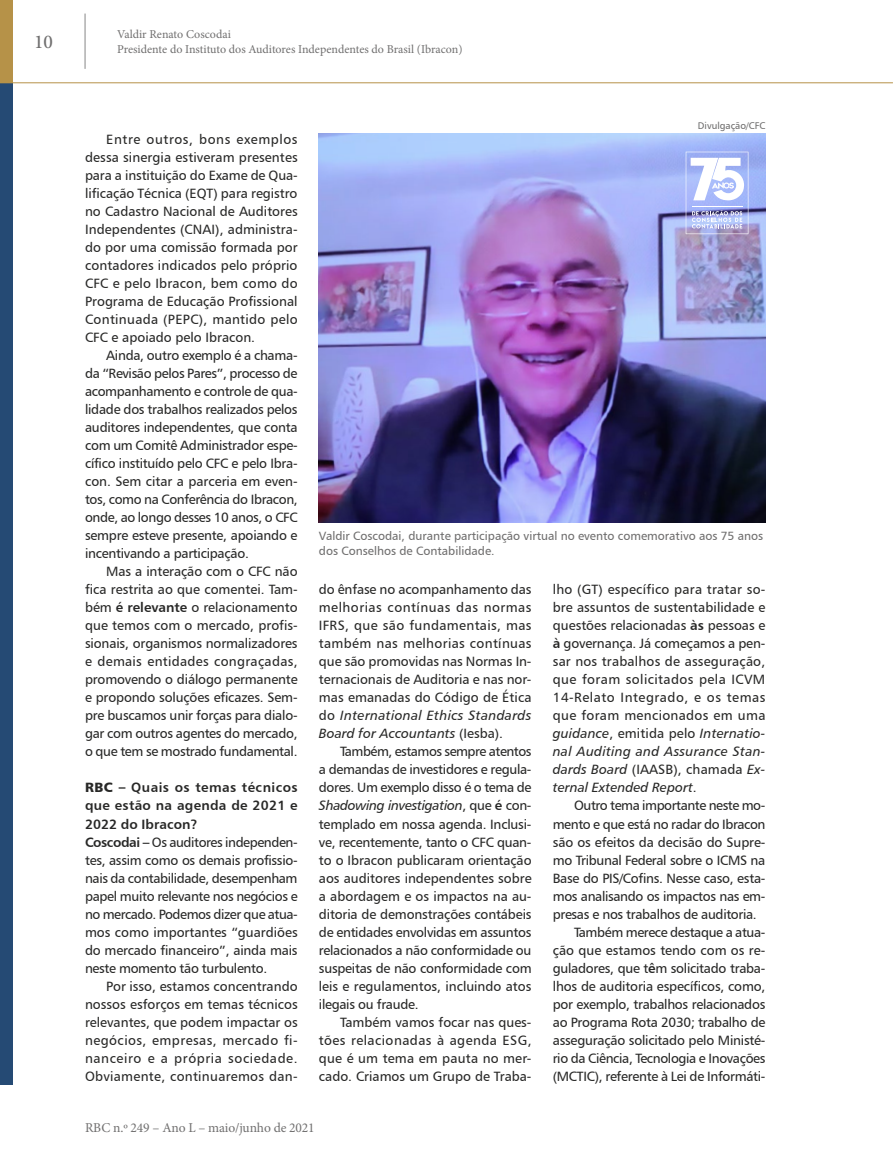
<style>
.page{position:relative;width:893px;height:1170px;background:#fff}
.page>*{position:absolute;margin:0;border:0;box-sizing:border-box;transform-origin:0 0}
.t1{font:500 19.5px "Minion Pro";color:#706f6f}
.ARTIGO_texto{font:13.5px/18px "Humanist 777 BT Roman B";color:#282827;text-align:justify}
.ENTRE_pong{font:13.5px/18px "Humanist 777 BT Roman B";letter-spacing:-.025em;color:#282827;text-align:justify}
.ENTRE_ping{font:13.5px/18px "Humanist 777 BT Bold B";letter-spacing:.02em;color:#282827;text-align:justify}
.t2{font:13.5px "Minion Pro";letter-spacing:-.01em;color:#706f6f}
.FOTO_legenda{font:12px/15px "Humanist 777 BT Roman B";color:#706f6f}
.t3{font:12px/15px "Minion Pro";color:#706f6f}
.FOTO_credito{font:9.75px "Humanist 777 BT Roman B";color:#706f6f}
.s1{font-family:"Humanist 777 BT Bold B"}
.s2{font-family:"Humanist 777 BT Black B"}
.s3{font-family:"Humanist 777 BT Italic B"}
</style>
<div class="page">
<div style="left:0;top:82px;width:13px;height:1002px;background:#254a74"></div>
<div style="left:0;top:0;width:13px;height:82px;background:#b69248"></div>
<hr style="left:85px;top:14px;width:1px;height:55px;background:#878787">
<hr style="left:0;top:82px;width:893px;height:1px;background:#b69248">
<img style="left:319px;top:134px;width:447px;height:388px">
<svg style="left:686px;top:152px;width:62px;height:82px"></svg>
<h1 class="t1" style="left:34px;top:29px;width:20px">10</h1>
<p class="t3" style="left:117px;top:27px;width:347px">Valdir Renato Coscodai<br>Presidente do Instituto dos Auditores Independentes do Brasil (Ibracon)</p>
<p class="FOTO_credito" style="left:698px;top:119px;width:69px">Divulgação/CFC</p>
<p class="ARTIGO_texto" style="left:85px;top:130px;width:214px;text-indent:21px">Entre outros, bons exemplos dessa sinergia estiveram presentes para a instituição do Exame de Qua&shy;lificação Técnica (EQT) para registro no Cadastro Nacional de Auditores Independentes (CNAI), administra&shy;do por uma comissão formada por contadores indicados pelo próprio CFC e pelo Ibracon, bem como do Programa de Educação Profissional Continuada (PEPC), mantido pelo CFC e apoiado pelo Ibracon.</p>
<p class="ARTIGO_texto" style="left:85px;top:346px;width:214px;text-indent:21px">Ainda, outro exemplo é a chama&shy;da “Revisão pelos Pares”, processo de acompanhamento e controle de qua&shy;lidade dos trabalhos realizados pelos auditores independentes, que conta com um Comitê Administrador espe&shy;cífico instituído pelo CFC e pelo Ibra&shy;con. Sem citar a parceria em even&shy;tos, como na Conferência do Ibracon, onde, ao longo desses 10 anos, o CFC sempre esteve presente, apoiando e incentivando a participação.</p>
<p class="ARTIGO_texto" style="left:85px;top:562px;width:214px;text-indent:21px">Mas a interação com o CFC não fica restrita ao que comentei. Tam&shy;bém <span class="s1">é relevante</span> o relacionamento que temos com o mercado, profis&shy;sionais, organismos normalizadores e demais entidades congraçadas, promovendo o diálogo permanente e propondo soluções eficazes. Sem&shy;pre buscamos unir forças para dialo&shy;gar com outros agentes do mercado, o que tem se mostrado fundamental.</p>
<p class="ENTRE_ping" style="left:85px;top:778px;width:214px"><span class="s2">RBC –</span> Quais os temas técnicos que estão na agenda de 2021 e 2022 do Ibracon?</p>
<p class="ENTRE_pong" style="left:85px;top:832px;width:214px"><span class="s1">Coscodai –</span> Os auditores independen&shy;tes, assim como os demais profissio&shy;nais da contabilidade, desempenham papel muito relevante nos negócios e no mercado. Podemos dizer que atua&shy;mos como importantes “guardiões do mercado financeiro”, ainda mais neste momento tão turbulento.</p>
<p class="ARTIGO_texto" style="left:85px;top:976px;width:214px;text-indent:21px">Por isso, estamos concentrando nossos esforços em temas técnicos relevantes, que podem impactar os negócios, empresas, mercado fi&shy;nanceiro e a própria sociedade.<br>Obviamente, continuaremos dan-</p>
<p class="FOTO_legenda" style="left:319px;top:528px;width:446px">Valdir Coscodai, durante participação virtual no evento comemorativo aos 75 anos dos Conselhos de Contabilidade.</p>
<p class="ARTIGO_texto" style="left:319px;top:580px;width:214px">do ênfase no acompanhamento das melhorias contínuas das normas IFRS, que são fundamentais, mas também nas melhorias contínuas que são promovidas nas Normas In&shy;ternacionais de Auditoria e nas nor&shy;mas emanadas do Código de Ética do <span class="s3">International Ethics Standards Board for Accountants</span> (Iesba).</p>
<p class="ARTIGO_texto" style="left:319px;top:742px;width:214px;text-indent:21px">Também, estamos sempre atentos a demandas de investidores e regula&shy;dores. Um exemplo disso é o tema de <span class="s3">Shadowing investigation</span>, que <span class="s1">é</span> con&shy;templado em nossa agenda. Inclusi&shy;ve, recentemente, tanto o CFC quan&shy;to o Ibracon publicaram orientação aos auditores independentes sobre a abordagem e os impactos na au&shy;ditoria de demonstrações contábeis de entidades envolvidas em assuntos relacionados a não conformidade ou suspeitas de não conformidade com leis e regulamentos, incluindo atos ilegais ou fraude.</p>
<p class="ARTIGO_texto" style="left:319px;top:1012px;width:214px;text-indent:21px">Também vamos focar nas ques&shy;tões relacionadas à agenda ESG, que é um tema em pauta no mer&shy;cado. Criamos um Grupo de Traba-</p>
<p class="ARTIGO_texto" style="left:553px;top:580px;width:214px">lho (GT) específico para tratar so&shy;bre assuntos de sustentabilidade e questões relacionadas <span class="s1">às</span> pessoas e <span class="s1">à</span> governança. Já começamos a pen&shy;sar nos trabalhos de asseguração, que foram solicitados pela ICVM 14-Relato Integrado, e os temas que foram mencionados em uma <span class="s3">guidance</span>, emitida pelo <span class="s3">Internatio&shy;nal Auditing and Assurance Stan&shy;dards Board</span> (IAASB), chamada <span class="s3">Ex&shy;ternal Extended Report</span>.</p>
<p class="ARTIGO_texto" style="left:553px;top:796px;width:214px;text-indent:21px">Outro tema importante neste mo&shy;mento e que está no radar do Ibracon são os efeitos da decisão do Supre&shy;mo Tribunal Federal sobre o ICMS na Base do PIS/Cofins. Nesse caso, esta&shy;mos analisando os impactos nas em&shy;presas e nos trabalhos de auditoria.</p>
<p class="ARTIGO_texto" style="left:553px;top:922px;width:214px;text-indent:21px">Também merece destaque a atua&shy;ção que estamos tendo com os re&shy;guladores, que t<span class="s1">ê</span>m solicitado traba&shy;lhos de auditoria específicos, como, por exemplo, trabalhos relacionados ao Programa Rota 2030; trabalho de asseguração solicitado pelo Ministé&shy;rio da Ciência, Tecnologia e Inovações (MCTIC), referente à Lei de Informáti-</p>
<p class="t2" style="left:85px;top:1118px;width:231px">RBC n.º 249 – Ano L – maio/junho de 2021</p>
</div>
